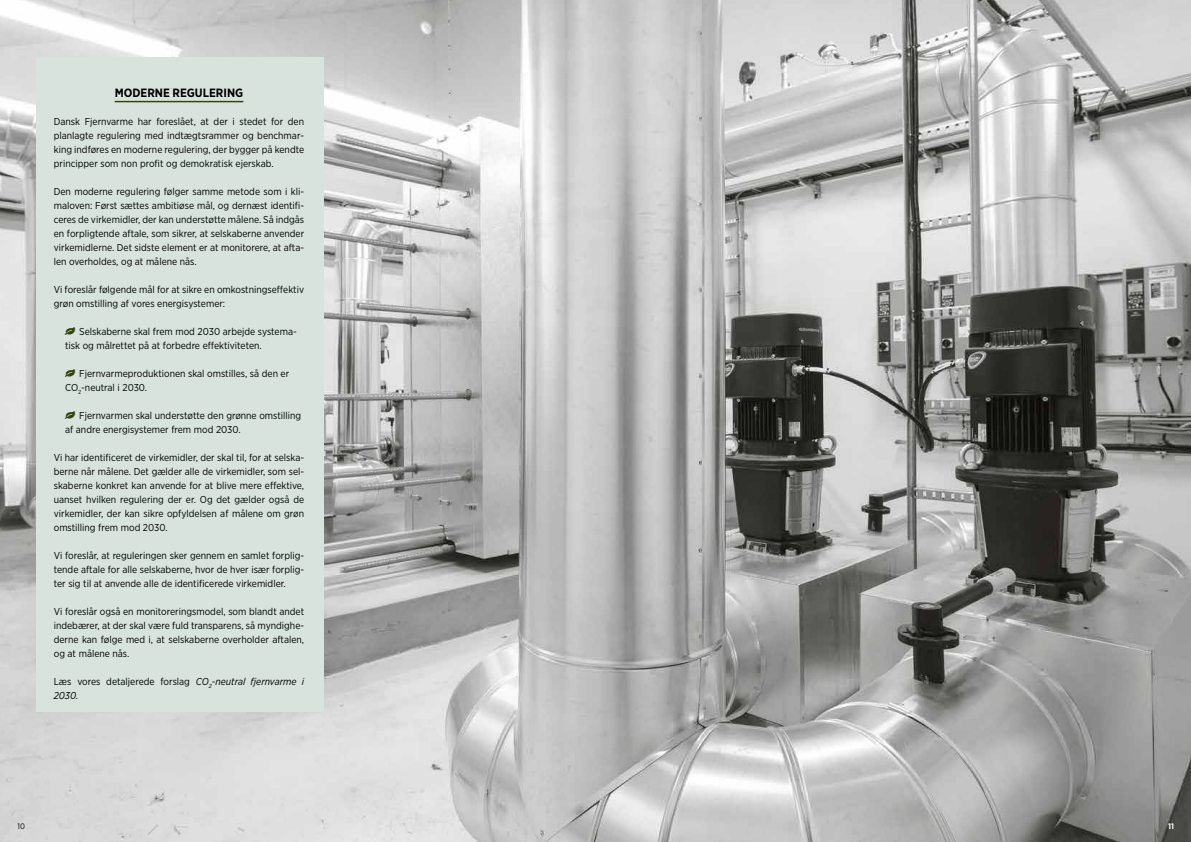
<style>
.page{position:relative;width:1191px;height:842px;background:#fff}
.page>*{position:absolute;margin:0;border:0;box-sizing:border-box;transform-origin:0 0}
.t1{font:700 12px "Gotham Narrow";color:#000}
.t2{font:10px/14px "Gotham Narrow";color:#000;text-align:justify}
.t3{font:8px "Gotham Narrow";color:#000}
.t4{font:700 8px "Gotham Narrow";color:#fff}
.s1{color:#34460e}
.s2{font-style:italic}
</style>
<div class="page">
<img style="left:0;top:0;width:1191px;height:842px">
<div style="left:36px;top:57px;width:287px;height:654px;background:#d8e3de"></div>
<hr style="left:115px;top:95px;width:128px;height:1px;background:#f8f8f9">
<hr style="left:115px;top:101px;width:128px;height:1px;background:#34460e">
<p class="t1" style="left:115px;top:85px;width:130px">MODERNE REGULERING</p>
<p class="t2" style="left:54px;top:114px;width:252px">Dansk Fjernvarme har foreslået, at der i stedet for den planlagte regulering med indtægtsrammer og benchmar&shy;king indføres en moderne regulering, der bygger på kendte principper som non profit og demokratisk ejerskab.</p>
<p class="t2" style="left:54px;top:184px;width:252px">Den moderne regulering følger samme metode som i kli&shy;maloven: Først sættes ambitiøse mål, og dernæst identifi&shy;ceres de virkemidler, der kan understøtte målene. Så indgås en forpligtende aftale, som sikrer, at selskaberne anvender virkemidlerne. Det sidste element er at monitorere, at afta&shy;len overholdes, og at målene nås.</p>
<p class="t2" style="left:54px;top:282px;width:252px">Vi foreslår følgende mål for at sikre en omkostningseffektiv grøn omstilling af vores energisystemer:</p>
<p class="t2" style="left:65px;top:324px;width:233px"><span class="s1">▲</span> Selskaberne skal frem mod 2030 arbejde systema&shy;tisk og målrettet på at forbedre effektiviteten.</p>
<p class="t2" style="left:65px;top:366px;width:226px"><span class="s1">▲</span> Fjernvarmeproduktionen skal omstilles, så den er<br>CO<sub>2</sub>-neutral i 2030.</p>
<p class="t2" style="left:65px;top:408px;width:238px"><span class="s1">▲</span> Fjernvarmen skal understøtte den grønne omstilling af andre energisystemer frem mod 2030.</p>
<p class="t2" style="left:54px;top:450px;width:252px">Vi har identificeret de virkemidler, der skal til, for at selska&shy;berne når målene. Det gælder alle de virkemidler, som sel&shy;skaberne konkret kan anvende for at blive mere effektive, uanset hvilken regulering der er. Og det gælder også de virkemidler, der kan sikre opfyldelsen af målene om grøn omstilling frem mod 2030.</p>
<p class="t2" style="left:54px;top:548px;width:252px">Vi foreslår, at reguleringen sker gennem en samlet forplig&shy;tende aftale for alle selskaberne, hvor de hver især forplig&shy;ter sig til at anvende alle de identificerede virkemidler.</p>
<p class="t2" style="left:54px;top:604px;width:252px">Vi foreslår også en monitoreringsmodel, som blandt andet indebærer, at der skal være fuld transparens, så myndighe&shy;derne kan følge med i, at selskaberne overholder aftalen, og at målene nås.</p>
<p class="t2" style="left:54px;top:674px;width:252px">Læs vores detaljerede forslag <span class="s2">CO</span><sub>2</sub><span class="s2">-neutral fjernvarme i<br>2030.</span></p>
<p class="t3" style="left:18px;top:821px;width:9px">10</p>
<p class="t4" style="left:1168px;top:820px;width:7px">11</p>
</div>
